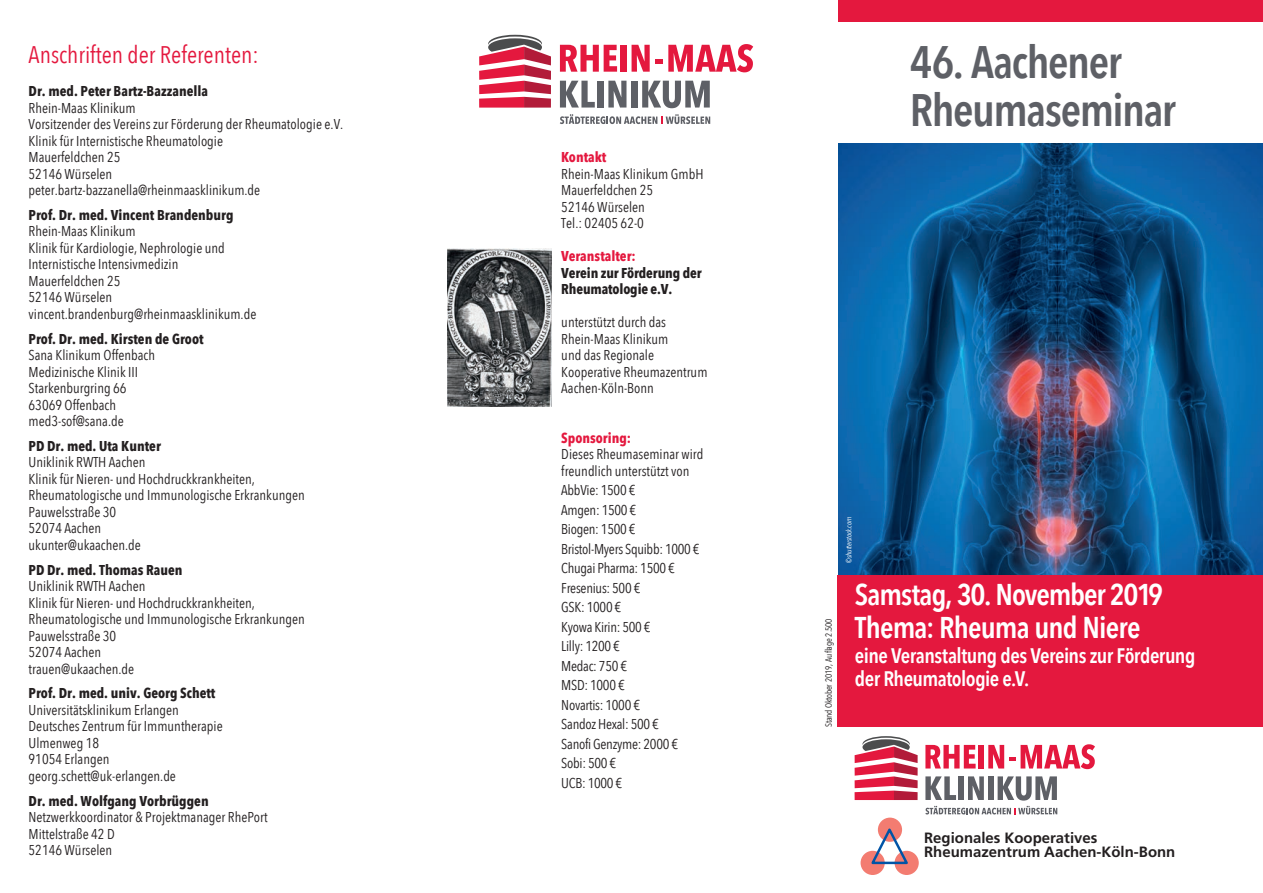
<style>
.page{position:relative;width:1263px;height:893px;background:#fff}
.page>*{position:absolute;margin:0;border:0;box-sizing:border-box;transform-origin:0 0}
.t1{font:600 45.45px/48px "Avenir Next Condensed";letter-spacing:-.03em;color:#5e6066}
.t2{font:600 30px/33px "Avenir Next Condensed";letter-spacing:-.03em;color:#fff}
.t3{font:24px "Avenir Next Condensed";color:#e4183e}
.t4{font:600 21px/22.5px "Avenir Next Condensed";letter-spacing:-.025em;color:#fff}
.t5{font:700 15px/14.1px "Frutiger";color:#231f20}
.t6{font:14.25px/16.5px "Avenir Next Condensed";color:#231f20}
.t7{font:700 14.25px/16.5px "Avenir Next Condensed";color:#231f20}
.t8{font:14.25px/19.5px "Avenir Next Condensed";letter-spacing:-.02em;color:#231f20}
.t9{font:700 14.25px "Avenir Next Condensed";color:#e4183e}
.t10{font:700 14.25px "Avenir Next Condensed";color:#e4183f}
.t11{font:9px "Avenir Next Condensed";letter-spacing:-.02em;color:#231f20}
.t12{font:italic 7.5px "Avenir Next Condensed";letter-spacing:-.02em;color:#fff}
</style>
<div class="page">
<img style="left:838px;top:144px;width:425px;height:431px">
<div style="left:838px;top:575px;width:425px;height:152px;background:#e4183e"></div>
<svg style="left:560px;top:45px;width:57px;height:27px"></svg>
<div style="left:621px;top:45px;width:6px;height:27px;background:#e4183e"></div>
<svg style="left:631px;top:44px;width:122px;height:28px"></svg>
<svg style="left:560px;top:81px;width:35px;height:27px"></svg>
<div style="left:597px;top:81px;width:7px;height:27px;background:#5e6066"></div>
<svg style="left:608px;top:81px;width:18px;height:27px"></svg>
<div style="left:631px;top:81px;width:6px;height:27px;background:#5e6066"></div>
<svg style="left:642px;top:81px;width:68px;height:27px"></svg>
<svg style="left:560px;top:114px;width:150px;height:10px"></svg>
<svg style="left:479px;top:35px;width:72px;height:73px"></svg>
<div style="left:838px;top:0;width:425px;height:21px;background:#e4183e"></div>
<img style="left:448px;top:249px;width:103px;height:157px">
<svg style="left:925px;top:745px;width:50px;height:23px"></svg>
<div style="left:979px;top:745px;width:5px;height:23px;background:#e4183e"></div>
<svg style="left:988px;top:744px;width:107px;height:25px"></svg>
<svg style="left:925px;top:776px;width:132px;height:38px"></svg>
<svg style="left:854px;top:736px;width:64px;height:64px"></svg>
<div style="left:878px;top:818px;width:24px;height:24px;background:#f37c71;border-radius:50%"></div>
<div style="left:860px;top:851px;width:25px;height:24px;background:#f37c71;border-radius:50%"></div>
<div style="left:894px;top:851px;width:25px;height:24px;background:#f37c71;border-radius:50%"></div>
<svg style="left:869px;top:824px;width:42px;height:42px"></svg>
<h3 class="t3" style="left:29px;top:34px;width:232px">Anschriften der Referenten:</h3>
<p class="t7" style="left:29px;top:83px;width:181px">Dr. med. Peter Bartz-Bazzanella</p>
<p class="t6" style="left:29px;top:99px;width:316px">Rhein-Maas Klinikum<br>Vorsitzender des Vereins zur Förderung der Rheumatologie e.V.<br>Klinik für Internistische Rheumatologie<br>Mauerfeldchen 25<br>52146 Würselen peter.bartz-bazzanella@rheinmaasklinikum.de</p>
<p class="t7" style="left:29px;top:206px;width:206px">Prof. Dr. med. Vincent Brandenburg</p>
<p class="t6" style="left:29px;top:222px;width:229px">Rhein-Maas Klinikum<br>Klinik für Kardiologie, Nephrologie und<br>Internistische Intensivmedizin<br>Mauerfeldchen 25<br>52146 Würselen vincent.brandenburg@rheinmaasklinikum.de</p>
<p class="t7" style="left:29px;top:330px;width:176px">Prof. Dr. med. Kirsten de Groot</p>
<p class="t6" style="left:29px;top:346px;width:128px">Sana Klinikum Offenbach<br>Medizinische Klinik III<br>Starkenburgring 66<br>63069 Offenbach med3-sof@sana.de</p>
<p class="t7" style="left:29px;top:437px;width:134px">PD Dr. med. Uta Kunter</p>
<p class="t6" style="left:29px;top:453px;width:278px">Uniklinik RWTH Aachen<br>Klinik für Nieren- und Hochdruckkrankheiten,<br>Rheumatologische und Immunologische Erkrankungen<br>Pauwelsstraße 30<br>52074 Aachen<br>ukunter@ukaachen.de</p>
<p class="t7" style="left:29px;top:561px;width:156px">PD Dr. med. Thomas Rauen</p>
<p class="t6" style="left:29px;top:577px;width:278px">Uniklinik RWTH Aachen<br>Klinik für Nieren- und Hochdruckkrankheiten,<br>Rheumatologische und Immunologische Erkrankungen<br>Pauwelsstraße 30<br>52074 Aachen<br>trauen@ukaachen.de</p>
<p class="t7" style="left:29px;top:685px;width:188px">Prof. Dr. med. univ. Georg Schett</p>
<p class="t6" style="left:29px;top:701px;width:196px">Universitätsklinikum Erlangen<br>Deutsches Zentrum für Immuntherapie<br>Ulmenweg 18<br>91054 Erlangen georg.schett@uk-erlangen.de</p>
<p class="t7" style="left:29px;top:792px;width:182px">Dr. med. Wolfgang Vorbrüggen</p>
<p class="t6" style="left:29px;top:808px;width:241px">Netzwerkkoordinator &amp; Projektmanager RhePort<br>Mittelstraße 42 D<br>52146 Würselen</p>
<p class="t10" style="left:561px;top:148px;width:47px">Kontakt</p>
<p class="t6" style="left:561px;top:165px;width:144px">Rhein-Maas Klinikum GmbH<br>Mauerfeldchen 25<br>52146 Würselen<br>Tel.: 02405 62-0</p>
<p class="t9" style="left:561px;top:247px;width:76px">Veranstalter:</p>
<p class="t7" style="left:561px;top:264px;width:142px">Verein zur Förderung der<br>Rheumatologie e.V.</p>
<p class="t6" style="left:561px;top:313px;width:148px">unterstützt durch das<br>Rhein-Maas Klinikum<br>und das Regionale<br>Kooperative Rheumazentrum<br>Aachen-Köln-Bonn</p>
<p class="t9" style="left:561px;top:429px;width:71px">Sponsoring:</p>
<p class="t6" style="left:561px;top:445px;width:144px">Dieses Rheumaseminar wird freundlich unterstützt von</p>
<p class="t8" style="left:561px;top:480px;width:140px">AbbVie: 1500 €<br>Amgen: 1500 €<br>Biogen: 1500 €<br>Bristol-Myers Squibb: 1000 €<br>Chugai Pharma: 1500 €<br>Fresenius: 500 €<br>GSK: 1000 €<br>Kyowa Kirin: 500 €<br>Lilly: 1200 €<br>Medac: 750 €<br>MSD: 1000 €<br>Novartis: 1000 €<br>Sandoz Hexal: 500 €<br>Sanofi Genzyme: 2000 €<br>Sobi: 500 €<br>UCB: 1000 €</p>
<h1 class="t1" style="left:910px;top:36px;width:267px">46. Aachener<br>Rheumaseminar</h1>
<p class="t11" style="left:821px;top:727px;width:110px;rotate:-90deg">Stand Oktober 2019, Auflage 2.500</p>
<p class="t12" style="left:844px;top:563px;width:48px;rotate:-90deg">©shutterstock.com</p>
<h2 class="t2" style="left:855px;top:577px;width:310px">Samstag, 30. November 2019<br>Thema: Rheuma und Niere</h2>
<h3 class="t4" style="left:855px;top:644px;width:342px">eine Veranstaltung des Vereins zur Förderung der Rheumatologie e.V.</h3>
<p class="t5" style="left:924px;top:830px;width:253px">Regionales Kooperatives<br>Rheumazentrum Aachen-Köln-Bonn</p>
</div>
